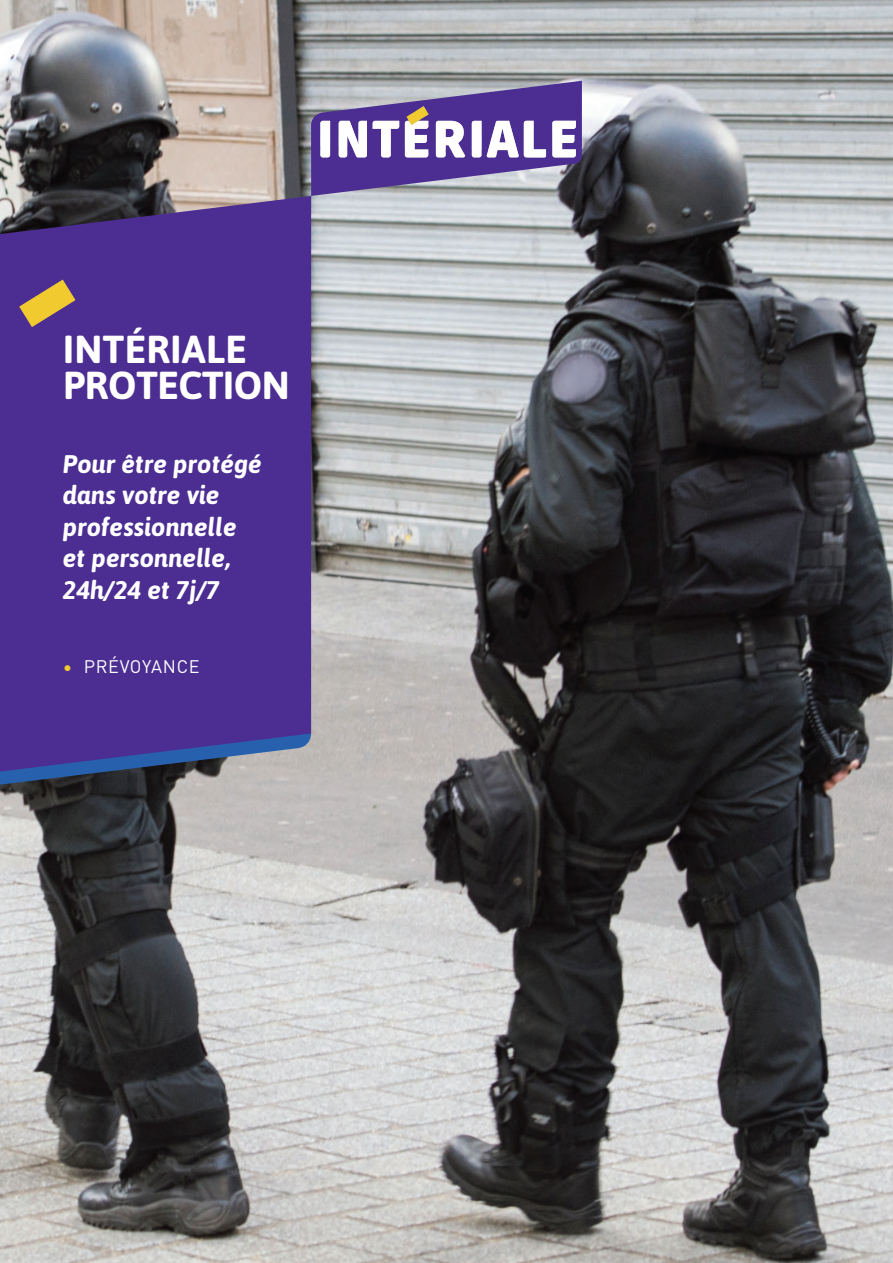
<style>
.page{position:relative;width:893px;height:1263px;background:#fff}
.page>*{position:absolute;margin:0;border:0;box-sizing:border-box;transform-origin:0 0}
.t1{font:700 39px/36px "Asap";letter-spacing:-.01em;color:#fff}
.t2{font:italic 700 25.5px/31.5px "Asap";color:#fff}
.t3{font:18px "DIN Pro";letter-spacing:.035em;color:#fff}
.s1{color:#f1ca2f}
</style>
<div class="page">
<img style="left:0;top:0;width:893px;height:1263px">
<div style="left:0;top:196px;width:311px;height:537px;background:#4c2e92"></div>
<svg style="left:311px;top:81px;width:271px;height:115px"></svg>
<svg style="left:19px;top:280px;width:57px;height:47px;background:#987664"></svg>
<svg style="left:0;top:733px;width:311px;height:52px;background:#54578f"></svg>
<p class="t1" style="left:63px;top:329px;width:228px">INTÉRIALE<br>PROTECTION</p>
<p class="t2" style="left:63px;top:447px;width:200px">Pour être protégé dans votre vie professionnelle et personnelle,<br>24h/24 et 7j/7</p>
<p class="t3" style="left:63px;top:652px;width:138px"><span class="s1">∙</span> PRÉVOYANCE</p>
</div>
